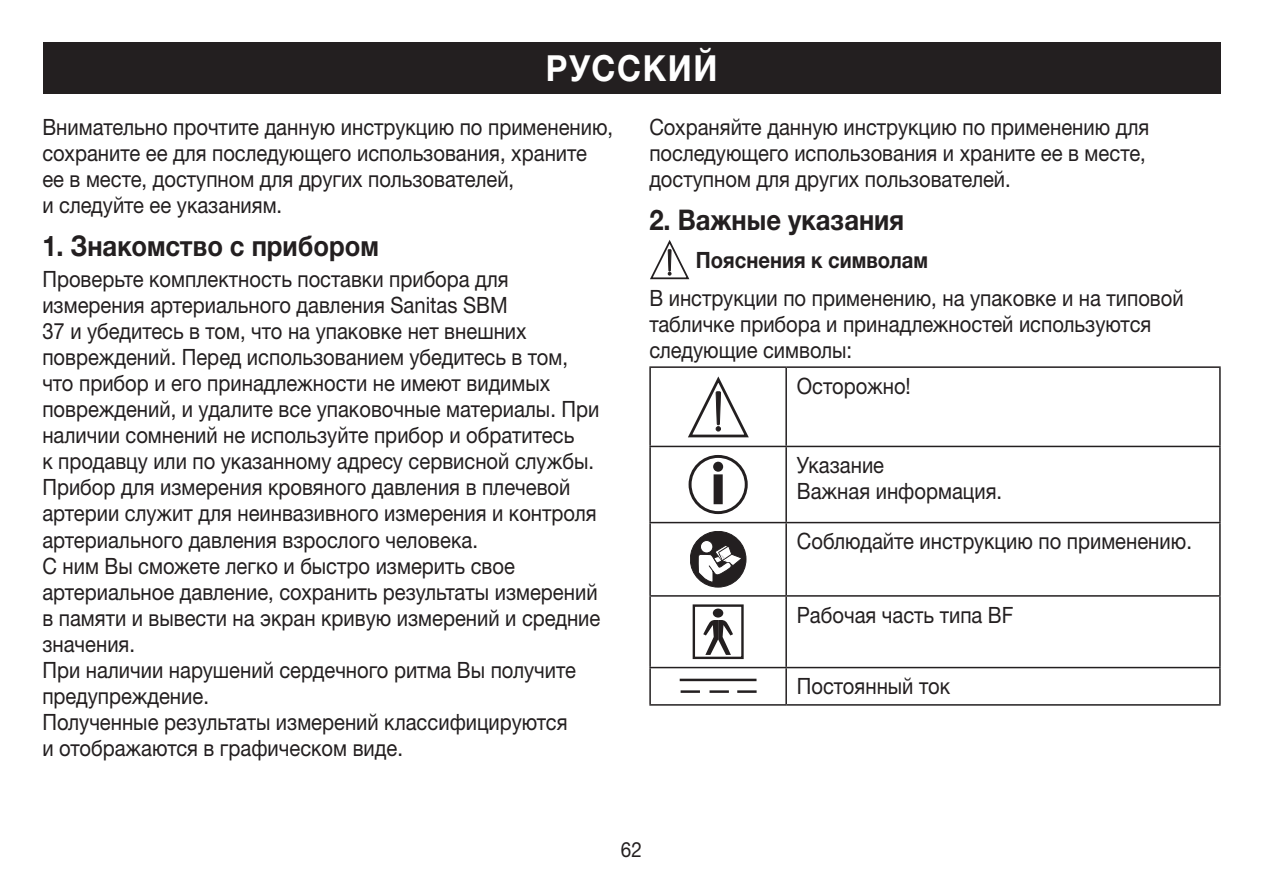
<style>
.page{position:relative;width:1263px;height:893px;background:#fff}
.page>*{position:absolute;margin:0;border:0;box-sizing:border-box;transform-origin:0 0}
.t1{font:700 36px "Helvetica Neue LTW1 G";letter-spacing:.05em;color:#fff;scale:.9 1}
.t2{font:700 28.5px "Helvetica Neue LTW1 G";color:#231f20;scale:.9 1}
.t3{font:22.5px/26.1px "Helvetica Neue LTW1 G";color:#231f20;scale:.9 1}
.t4{font:700 22.5px "Helvetica Neue LTW1 G";color:#231f20;scale:.9 1}
.t5{font:21px "Helvetica Neue LTW1 G";color:#231f20;scale:.9 1}
</style>
<div class="page">
<div style="left:43px;top:43px;width:1177px;height:51px;background:#231f20"></div>
<svg style="left:650px;top:240px;width:40px;height:40px"></svg>
<div style="left:668px;top:250px;width:3px;height:21px;border:1px solid #231f20"></div>
<hr style="left:649px;top:366px;width:137px;height:2px;background:#231f20">
<hr style="left:649px;top:368px;width:2px;height:78px;background:#231f20">
<hr style="left:786px;top:366px;width:435px;height:2px;background:#231f20">
<hr style="left:785px;top:368px;width:2px;height:78px;background:#231f20">
<hr style="left:1219px;top:368px;width:2px;height:78px;background:#231f20">
<hr style="left:649px;top:446px;width:137px;height:1px;background:#231f20">
<hr style="left:649px;top:447px;width:2px;height:75px;background:#231f20">
<hr style="left:786px;top:446px;width:435px;height:1px;background:#231f20">
<hr style="left:785px;top:447px;width:2px;height:75px;background:#231f20">
<hr style="left:1219px;top:447px;width:2px;height:75px;background:#231f20">
<hr style="left:649px;top:522px;width:137px;height:1px;background:#231f20">
<hr style="left:649px;top:523px;width:2px;height:72px;background:#231f20">
<hr style="left:786px;top:522px;width:435px;height:1px;background:#231f20">
<hr style="left:785px;top:523px;width:2px;height:72px;background:#231f20">
<hr style="left:1219px;top:523px;width:2px;height:72px;background:#231f20">
<hr style="left:649px;top:595px;width:137px;height:2px;background:#231f20">
<hr style="left:649px;top:597px;width:2px;height:70px;background:#231f20">
<hr style="left:786px;top:595px;width:435px;height:2px;background:#231f20">
<hr style="left:785px;top:597px;width:2px;height:70px;background:#231f20">
<hr style="left:1219px;top:597px;width:2px;height:70px;background:#231f20">
<hr style="left:649px;top:667px;width:137px;height:1px;background:#231f20">
<hr style="left:649px;top:668px;width:2px;height:36px;background:#231f20">
<hr style="left:786px;top:667px;width:435px;height:1px;background:#231f20">
<hr style="left:785px;top:668px;width:2px;height:36px;background:#231f20">
<hr style="left:1219px;top:668px;width:2px;height:36px;background:#231f20">
<hr style="left:649px;top:704px;width:137px;height:2px;background:#231f20">
<hr style="left:786px;top:704px;width:435px;height:2px;background:#231f20">
<svg style="left:688px;top:376px;width:61px;height:62px"></svg>
<div style="left:688px;top:455px;width:60px;height:59px;border:3px solid #231f20;border-radius:50%"></div>
<div style="left:714px;top:474px;width:9px;height:30px;border:5px solid #231f20"></div>
<div style="left:713px;top:462px;width:10px;height:10px;background:#231f20;border-radius:50%"></div>
<div style="left:690px;top:531px;width:56px;height:56px;background:#231f20;border-radius:50%"></div>
<div style="left:690px;top:531px;width:56px;height:56px;border:1px solid #231f20;border-radius:50%"></div>
<svg style="left:700px;top:540px;width:13px;height:13px"></svg>
<div style="left:700px;top:540px;width:13px;height:13px;border:1px solid #231f20;border-radius:50%"></div>
<svg style="left:697px;top:544px;width:46px;height:39px"></svg>
<div style="left:713px;top:608px;width:10px;height:10px;background:#231f20;border-radius:50%"></div>
<svg style="left:703px;top:620px;width:30px;height:35px"></svg>
<div style="left:693px;top:604px;width:51px;height:55px;border:2px solid #231f20"></div>
<hr style="left:680px;top:679px;width:76px;height:2px;background:#231f20">
<hr style="left:681px;top:690px;width:19px;height:3px;background:#231f20">
<hr style="left:737px;top:690px;width:20px;height:3px;background:#231f20">
<hr style="left:709px;top:690px;width:20px;height:3px;background:#231f20">
<h1 class="t1" style="left:546px;top:46px;width:192px">РУССКИЙ</h1>
<p class="t3" style="left:42px;top:114px;width:636px">Внимательно прочтите данную инструкцию по применению, сохраните ее для последующего использования, храните ее в месте, доступном для других пользователей,<br>и следуйте ее указаниям.</p>
<p class="t2" style="left:42px;top:228px;width:375px">1. Знакомство с прибором</p>
<p class="t3" style="left:42px;top:265px;width:621px">Проверьте комплектность поставки прибора для измерения артериального давления Sanitas SBM<br>37 и убедитесь в том, что на упаковке нет внешних повреждений. Перед использованием убедитесь в том, что прибор и его принадлежности не имеют видимых повреждений, и удалите все упаковочные материалы. При наличии сомнений не используйте прибор и обратитесь<br>к продавцу или по указанному адресу сервисной службы.<br>Прибор для измерения кровяного давления в плечевой артерии служит для неинвазивного измерения и контроля артериального давления взрослого человека.<br>С ним Вы сможете легко и быстро измерить свое артериальное давление, сохранить результаты измерений в памяти и вывести на экран кривую измерений и средние значения.<br>При наличии нарушений сердечного ритма Вы получите предупреждение.<br>Полученные результаты измерений классифицируются<br>и отображаются в графическом виде.</p>
<p class="t3" style="left:649px;top:114px;width:557px">Сохраняйте данную инструкцию по применению для последующего использования и храните ее в месте, доступном для других пользователей.</p>
<p class="t2" style="left:649px;top:202px;width:285px">2. Важные указания</p>
<p class="t4" style="left:696px;top:247px;width:260px">Пояснения к символам</p>
<p class="t3" style="left:649px;top:284px;width:595px">В инструкции по применению, на упаковке и на типовой табличке прибора и принадлежностей используются следующие символы:</p>
<p class="t3" style="left:797px;top:373px;width:128px">Осторожно!</p>
<p class="t3" style="left:797px;top:452px;width:230px">Указание<br>Важная информация.</p>
<p class="t3" style="left:797px;top:528px;width:441px">Соблюдайте инструкцию по применению.</p>
<p class="t3" style="left:797px;top:601px;width:242px">Рабочая часть типа BF</p>
<p class="t3" style="left:797px;top:673px;width:172px">Постоянный ток</p>
<p class="t5" style="left:621px;top:836px;width:25px">62</p>
</div>
